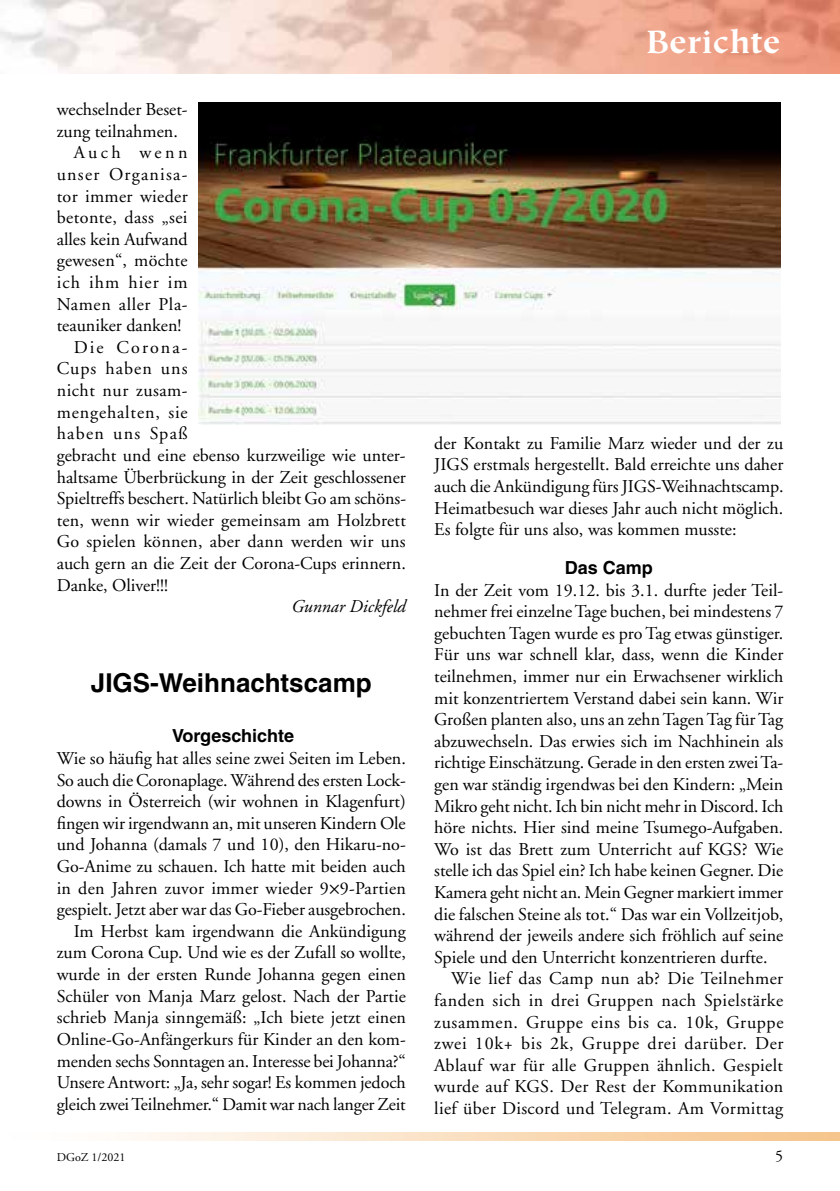
<style>
.page{position:relative;width:840px;height:1191px;background:#fff}
.page>*{position:absolute;margin:0;border:0;box-sizing:border-box;transform-origin:0 0}
.t1{font:700 32px "Hiroshige";letter-spacing:.02em;color:#fff}
.t2{font:700 26px "Helvetica";color:#000}
.t3{font:18px/21.6px "Adobe Garamond";color:#000;text-align:right}
.t4{font:18px "Adobe Garamond";letter-spacing:.02em;color:#000}
.t5{font:18px "Adobe Garamond";letter-spacing:.03em;color:#000}
.t6{font:18px "Adobe Garamond";letter-spacing:.035em;color:#000}
.t7{font:18px "Adobe Garamond";letter-spacing:.04em;color:#000}
.t8{font:18px "Adobe Garamond";letter-spacing:.07em;color:#000}
.t9{font:18px "Adobe Garamond";letter-spacing:.06em;color:#000}
.t10{font:700 18px "Helvetica";color:#000}
.t11{font:18px "Adobe Garamond";letter-spacing:.025em;color:#000}
.t12{font:18px "Adobe Garamond";letter-spacing:.05em;color:#000}
.t13{font:italic 18px "Adobe Garamond";color:#000}
.t14{font:18px "Adobe Garamond";letter-spacing:.115em;color:#000}
.t15{font:18px "Adobe Garamond";letter-spacing:.195em;color:#000}
.t16{font:16px "Adobe Garamond";color:#000}
.t17{font:12px "Adobe Garamond";color:#000}
.s1{font-family:"Myriad Pro"}
</style>
<div class="page">
<img style="left:0;top:0;width:839px;height:74px">
<img style="left:199px;top:102px;width:580px;height:322px">
<p class="t3" style="left:57px;top:99px;width:132px">wechselnder Beset-</p>
<p class="t3" style="left:57px;top:121px;width:122px">zung teilnahmen.</p>
<p class="t15" style="left:74px;top:143px;width:115px">Auch wenn</p>
<p class="t8" style="left:57px;top:165px;width:132px">unser Organisa-</p>
<p class="t4" style="left:57px;top:186px;width:132px">tor immer wieder</p>
<p class="t11" style="left:57px;top:208px;width:132px">betonte, dass „sei</p>
<p class="t3" style="left:57px;top:229px;width:132px">alles kein Aufwand</p>
<p class="t3" style="left:57px;top:250px;width:132px">gewesen“, möchte</p>
<p class="t9" style="left:57px;top:273px;width:132px">ich ihm hier im</p>
<p class="t6" style="left:57px;top:294px;width:132px">Namen aller Pla-</p>
<p class="t3" style="left:57px;top:315px;width:126px">teauniker danken!</p>
<p class="t14" style="left:74px;top:337px;width:115px">Die Corona-</p>
<p class="t9" style="left:57px;top:359px;width:132px">Cups haben uns</p>
<p class="t5" style="left:57px;top:381px;width:132px">nicht nur zusam-</p>
<p class="t12" style="left:57px;top:402px;width:132px">mengehalten, sie</p>
<p class="t8" style="left:57px;top:424px;width:132px">haben uns Spaß</p>
<p class="t3" style="left:57px;top:445px;width:350px">gebracht und eine ebenso kurzweilige wie unter-</p>
<p class="t3" style="left:57px;top:466px;width:350px">haltsame Überbrückung in der Zeit geschlossener</p>
<p class="t3" style="left:57px;top:488px;width:350px">Spieltreffs beschert. Natürlich bleibt Go am schöns-</p>
<p class="t3" style="left:57px;top:510px;width:350px">ten, wenn wir wieder gemeinsam am Holzbrett</p>
<p class="t3" style="left:57px;top:531px;width:350px">Go spielen können, aber dann werden wir uns</p>
<p class="t3" style="left:57px;top:553px;width:350px">auch gern an die Zeit der Corona-Cups erinnern.</p>
<p class="t3" style="left:57px;top:574px;width:113px">Danke, Oliver!!!</p>
<p class="t13" style="left:291px;top:597px;width:116px">Gunnar Dickfeld</p>
<h2 class="t2" style="left:91px;top:667px;width:282px">JIGS-Weihnachtscamp</h2>
<p class="t10" style="left:172px;top:725px;width:123px">Vorgeschichte</p>
<p class="t3" style="left:57px;top:748px;width:350px">Wie so häufig hat alles seine zwei Seiten im Leben.<br>So auch die Coronaplage. Während des ersten Lock&shy;downs in Österreich (wir wohnen in Klagenfurt) fingen wir irgendwann an, mit unseren Kindern Ole und Johanna (damals 7 und 10), den Hikaru-no-Go-Anime zu schauen. Ich hatte mit beiden auch in den Jahren zuvor immer wieder 9<span class="s1">×</span>9-Partien gespielt. Jetzt aber war das Go-Fieber ausgebrochen.<br>Im Herbst kam irgendwann die Ankündigung zum Corona Cup. Und wie es der Zufall so wollte, wurde in der ersten Runde Johanna gegen einen Schüler von Manja Marz gelost. Nach der Partie schrieb Manja sinngemäß: „Ich biete jetzt einen Online-Go-Anfängerkurs für Kinder an den kom&shy;menden sechs Sonntagen an. Interesse bei Johanna?“ Unsere Antwort: „Ja, sehr sogar! Es kommen jedoch gleich zwei Teilnehmer.“ Damit war nach langer Zeit</p>
<h1 class="t1" style="left:646px;top:23px;width:135px">Berichte</h1>
<p class="t3" style="left:434px;top:433px;width:350px;text-align:justify">der Kontakt zu Familie Marz wieder und der zu JIGS erstmals hergestellt. Bald erreichte uns daher auch die Ankündigung fürs JIGS-Weihnachtscamp.<br>Heimatbesuch war dieses Jahr auch nicht möglich.<br>Es folgte für uns also, was kommen musste:</p>
<p class="t10" style="left:564px;top:556px;width:90px">Das Camp</p>
<p class="t3" style="left:434px;top:579px;width:350px">In der Zeit vom 19.12. bis 3.1. durfte jeder Teil-</p>
<p class="t3" style="left:434px;top:601px;width:350px">nehmer frei einzelne Tage buchen, bei mindestens 7</p>
<p class="t3" style="left:434px;top:622px;width:350px">gebuchten Tagen wurde es pro Tag etwas günstiger.</p>
<p class="t3" style="left:434px;top:644px;width:350px">Für uns war schnell klar, dass, wenn die Kinder</p>
<p class="t3" style="left:434px;top:666px;width:350px">teilnehmen, immer nur ein Erwachsener wirklich</p>
<p class="t3" style="left:434px;top:687px;width:350px">mit konzentriertem Verstand dabei sein kann. Wir</p>
<p class="t3" style="left:434px;top:709px;width:350px">Großen planten also, uns an zehn Tagen Tag für Tag</p>
<p class="t3" style="left:434px;top:730px;width:350px">abzuwechseln. Das erwies sich im Nachhinein als</p>
<p class="t3" style="left:434px;top:752px;width:350px">richtige Einschätzung. Gerade in den ersten zwei Ta-</p>
<p class="t3" style="left:434px;top:774px;width:350px">gen war ständig irgendwas bei den Kindern: „Mein</p>
<p class="t3" style="left:434px;top:795px;width:350px">Mikro geht nicht. Ich bin nicht mehr in Discord. Ich</p>
<p class="t3" style="left:434px;top:817px;width:350px">höre nichts. Hier sind meine Tsumego-Aufgaben.</p>
<p class="t3" style="left:434px;top:838px;width:350px">Wo ist das Brett zum Unterricht auf KGS? Wie</p>
<p class="t3" style="left:434px;top:860px;width:350px">stelle ich das Spiel ein? Ich habe keinen Gegner. Die</p>
<p class="t3" style="left:434px;top:882px;width:350px">Kamera geht nicht an. Mein Gegner markiert immer</p>
<p class="t3" style="left:434px;top:903px;width:350px">die falschen Steine als tot.“ Das war ein Vollzeitjob,</p>
<p class="t3" style="left:434px;top:925px;width:350px">während der jeweils andere sich fröhlich auf seine</p>
<p class="t3" style="left:434px;top:946px;width:334px">Spiele und den Unterricht konzentrieren durfte.</p>
<p class="t4" style="left:451px;top:969px;width:333px">Wie lief das Camp nun ab? Die Teilnehmer</p>
<p class="t5" style="left:434px;top:990px;width:350px">fanden sich in drei Gruppen nach Spielstärke</p>
<p class="t6" style="left:434px;top:1012px;width:350px">zusammen. Gruppe eins bis ca. 10k, Gruppe</p>
<p class="t7" style="left:434px;top:1034px;width:350px">zwei 10k+ bis 2k, Gruppe drei darüber. Der</p>
<p class="t4" style="left:434px;top:1055px;width:350px">Ablauf war für alle Gruppen ähnlich. Gespielt</p>
<p class="t4" style="left:434px;top:1077px;width:350px">wurde auf KGS. Der Rest der Kommunikation</p>
<p class="t4" style="left:434px;top:1098px;width:350px">lief über Discord und Telegram. Am Vormittag</p>
<p class="t17" style="left:57px;top:1151px;width:70px">DGoZ 1/2021</p>
<p class="t16" style="left:774px;top:1147px;width:9px">5</p>
</div>
